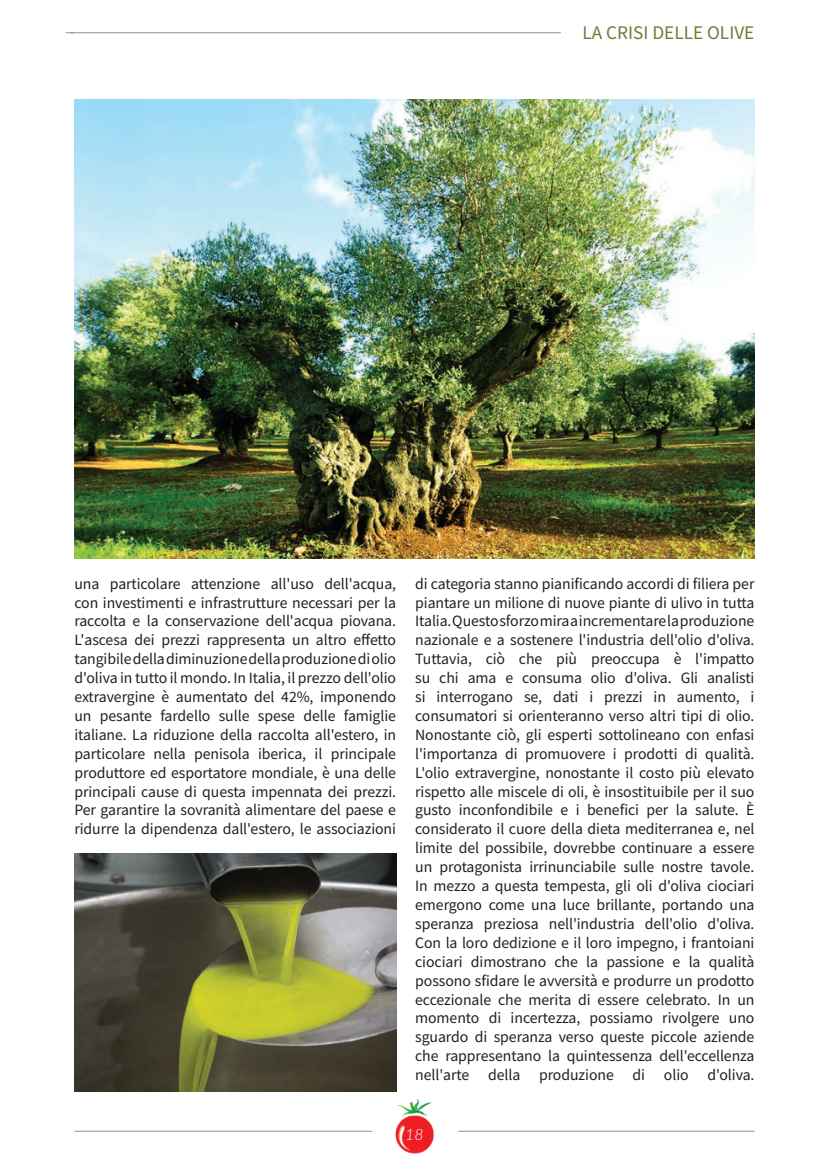
<style>
.page{position:relative;width:819px;height:1166px;background:#fff}
.page>*{position:absolute;margin:0;border:0;box-sizing:border-box;transform-origin:0 0}
.t1{font:19.25px "Source Sans Pro";color:#678037}
.t2{font:15.75px/18.9px "Source Sans Pro";letter-spacing:-.005em;color:#231f20;text-align:justify}
.t3{font:italic 300 15.75px "Lato";color:#fff}
</style>
<div class="page">
<img style="left:395px;top:1099px;width:39px;height:54px">
<hr style="left:74px;top:1131px;width:298px;height:1px;background:#939598">
<hr style="left:458px;top:1131px;width:296px;height:1px;background:#939598">
<img style="left:74px;top:99px;width:680px;height:459px">
<hr style="left:70px;top:32px;width:491px;height:1px;background:#939598">
<img style="left:74px;top:853px;width:322px;height:238px">
<p class="t1" style="left:582px;top:20px;width:173px">LA CRISI DELLE OLIVE</p>
<p class="t2" style="left:74px;top:574px;width:323px">una particolare attenzione all'uso dell'acqua, con investimenti e infrastrutture necessari per la raccolta e la conservazione dell'acqua piovana.<br>L'ascesa dei prezzi rappresenta un altro effetto tangibile della diminuzione della produzione di olio d'oliva in tutto il mondo. In Italia, il prezzo dell'olio extravergine è aumentato del 42%, imponendo un pesante fardello sulle spese delle famiglie italiane. La riduzione della raccolta all'estero, in particolare nella penisola iberica, il principale produttore ed esportatore mondiale, è una delle principali cause di questa impennata dei prezzi.<br>Per garantire la sovranità alimentare del paese e ridurre la dipendenza dall'estero, le associazioni</p>
<p class="t2" style="left:415px;top:574px;width:341px">di categoria stanno pianificando accordi di filiera per piantare un milione di nuove piante di ulivo in tutta Italia. Questo sforzo mira a incrementare la produzione nazionale e a sostenere l'industria dell'olio d'oliva.<br>Tuttavia, ciò che più preoccupa è l'impatto su chi ama e consuma olio d'oliva. Gli analisti si interrogano se, dati i prezzi in aumento, i consumatori si orienteranno verso altri tipi di olio.<br>Nonostante ciò, gli esperti sottolineano con enfasi l'importanza di promuovere i prodotti di qualità.<br>L'olio extravergine, nonostante il costo più elevato rispetto alle miscele di oli, è insostituibile per il suo gusto inconfondibile e i benefici per la salute. È considerato il cuore della dieta mediterranea e, nel limite del possibile, dovrebbe continuare a essere un protagonista irrinunciabile sulle nostre tavole.<br>In mezzo a questa tempesta, gli oli d'oliva ciociari emergono come una luce brillante, portando una speranza preziosa nell'industria dell'olio d'oliva.<br>Con la loro dedizione e il loro impegno, i frantoiani ciociari dimostrano che la passione e la qualità possono sfidare le avversità e produrre un prodotto eccezionale che merita di essere celebrato. In un momento di incertezza, possiamo rivolgere uno sguardo di speranza verso queste piccole aziende che rappresentano la quintessenza dell'eccellenza nell'arte della produzione di olio d'oliva.</p>
<p class="t3" style="left:405px;top:1123px;width:20px">18</p>
</div>
